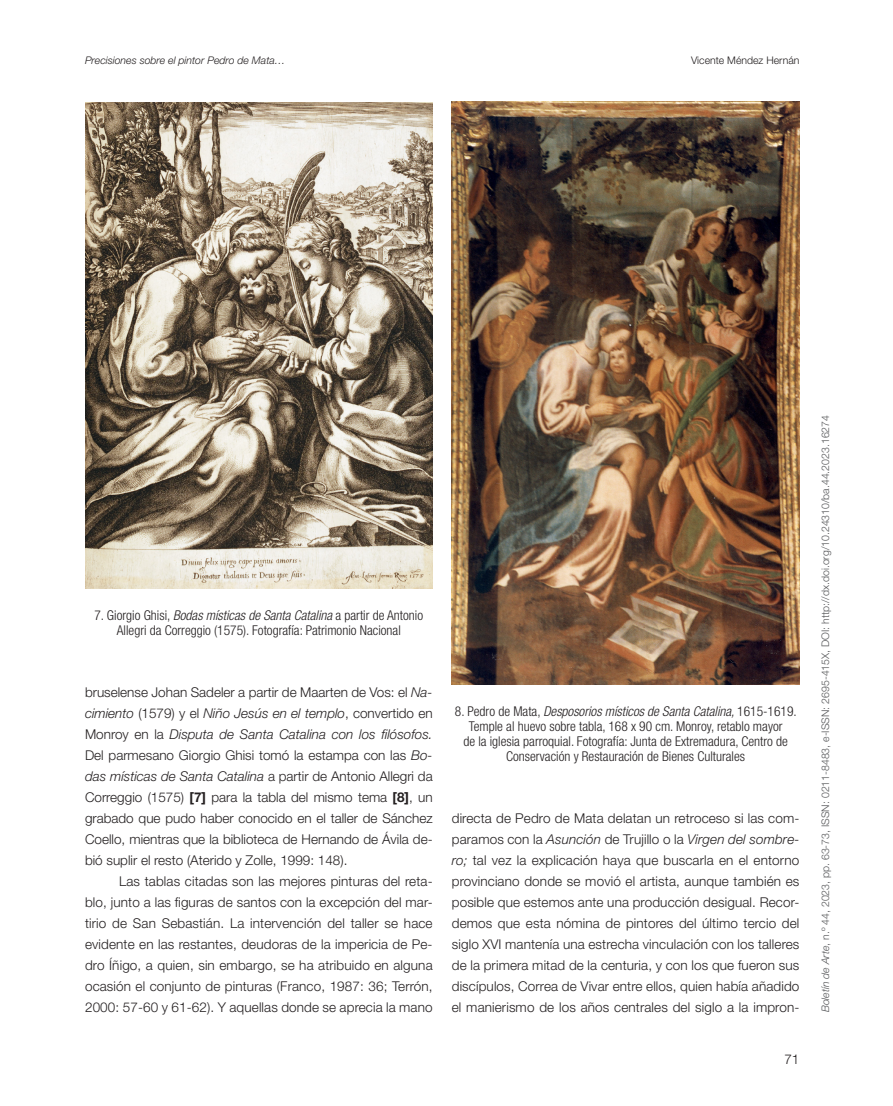
<style>
.page{position:relative;width:893px;height:1106px;background:#fff}
.page>*{position:absolute;margin:0;border:0;box-sizing:border-box;transform-origin:0 0}
.t1{font:300 13.5px/21px "Helvetica Neue LT Std";letter-spacing:.01em;color:#231f20;text-align:justify}
.t2{font:300 condensed 13.5px/15px "Helvetica Neue LT Std";color:#231f20;text-align:center}
.t3{font:300 10.5px "Helvetica Neue LT Std";color:#57585a}
.t4{font:italic 300 10.5px "Helvetica Neue LT Std";color:#231f20}
.t5{font:300 10.5px "Helvetica Neue LT Std";color:#231f20}
.s1{font-style:italic}
.s2{font-weight:700}
</style>
<div class="page">
<img style="left:85px;top:102px;width:348px;height:487px">
<img style="left:452px;top:102px;width:347px;height:582px">
<p class="t4" style="left:85px;top:54px;width:202px">Precisiones sobre el pintor Pedro de Mata…</p>
<p class="t5" style="left:691px;top:54px;width:110px">Vicente Méndez Hernán</p>
<p class="t2" style="left:95px;top:607px;width:330px">7. Giorgio Ghisi, <span class="s1">Bodas místicas de Santa Catalina</span> a partir de Antonio<br>Allegri da Correggio (1575). Fotografía: Patrimonio Nacional</p>
<p class="t1" style="left:85px;top:681px;width:349px">bruselense Johan Sadeler a partir de Maarten de Vos: el <span class="s1">Na&shy;cimiento</span> (1579) y el <span class="s1">Niño Jesús en el templo</span>, convertido en Monroy en la <span class="s1">Disputa de Santa Catalina con los filósofos.<br></span>Del parmesano Giorgio Ghisi tomó la estampa con las <span class="s1">Bo&shy;das místicas de Santa Catalina</span> a partir de Antonio Allegri da Correggio (1575) <span class="s2">[7]</span> para la tabla del mismo tema <span class="s2">[8]</span>, un grabado que pudo haber conocido en el taller de Sánchez Coello, mientras que la biblioteca de Hernando de Ávila de&shy;bió suplir el resto (Aterido y Zolle, 1999: 148).</p>
<p class="t1" style="left:85px;top:870px;width:349px;text-indent:34px">Las tablas citadas son las mejores pinturas del reta&shy;blo, junto a las figuras de santos con la excepción del mar&shy;tirio de San Sebastián. La intervención del taller se hace evidente en las restantes, deudoras de la impericia de Pe&shy;dro Íñigo, a quien, sin embargo, se ha atribuido en alguna ocasión el conjunto de pinturas (Franco, 1987: 36; Terrón, 2000: 57-60 y 61-62). Y aquellas donde se aprecia la mano</p>
<p class="t2" style="left:455px;top:703px;width:343px">8. Pedro de Mata, <span class="s1">Desposorios místicos de Santa Catalina,</span> 1615-1619.<br>Temple al huevo sobre tabla, 168 x 90 cm. Monroy, retablo mayor<br>de la iglesia parroquial. Fotografía: Junta de Extremadura, Centro de Conservación y Restauración de Bienes Culturales</p>
<p class="t1" style="left:452px;top:807px;width:349px">directa de Pedro de Mata delatan un retroceso si las com&shy;paramos con la <span class="s1">Asunción</span> de Trujillo o la <span class="s1">Virgen del sombre&shy;ro;</span> tal vez la explicación haya que buscarla en el entorno provinciano donde se movió el artista, aunque también es posible que estemos ante una producción desigual. Recor&shy;demos que esta nómina de pintores del último tercio del siglo XVI mantenía una estrecha vinculación con los talleres de la primera mitad de la centuria, y con los que fueron sus discípulos, Correa de Vivar entre ellos, quien había añadido el manierismo de los años centrales del siglo a la impron-</p>
<p class="t1" style="left:784px;top:1048px;width:17px">71</p>
<p class="t3" style="left:819px;top:1012px;width:599px;rotate:-90deg"><span class="s1">Boletín de Arte</span>, n.º 44, 2023, pp. 63-73, ISSN: 0211-8483, e-ISSN: 2695-415X, DOI: http://dx.doi.org/10.24310/ba.44.2023.16274</p>
</div>
